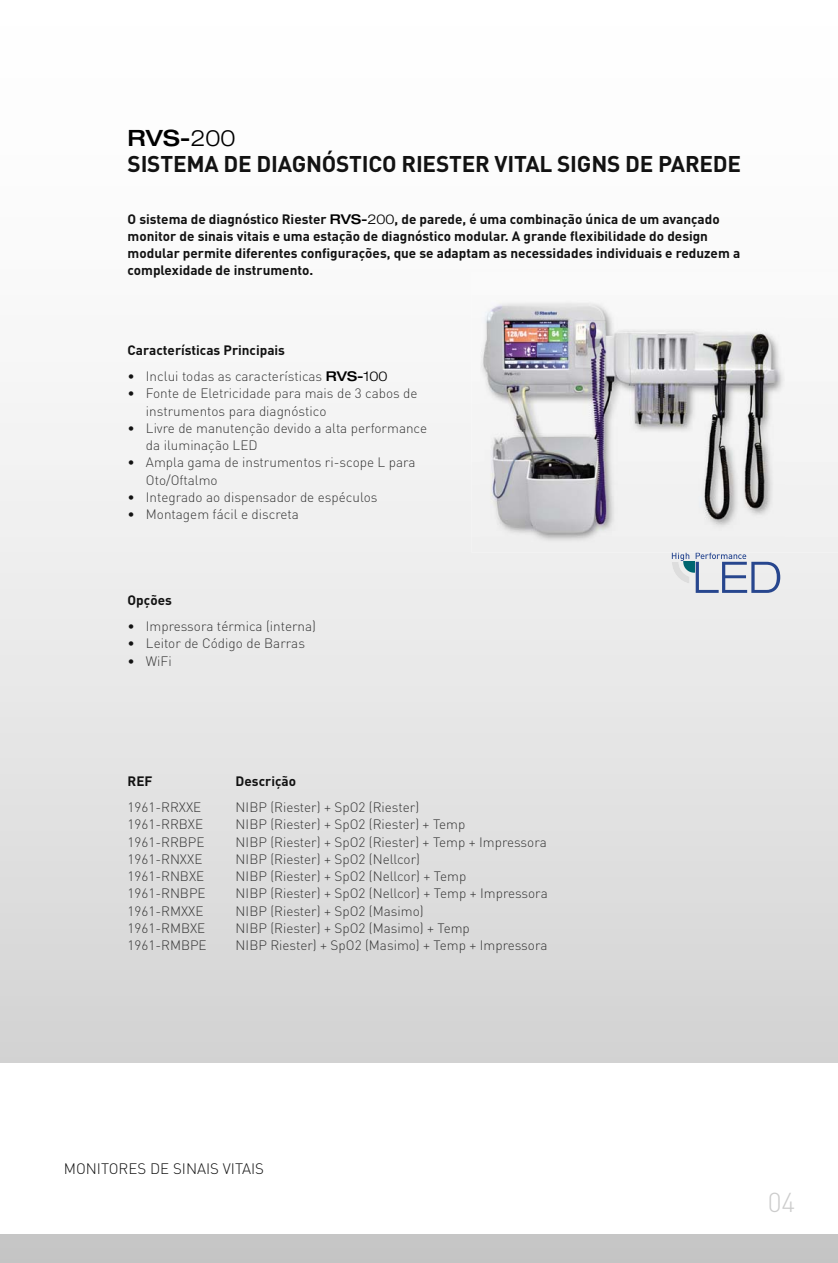
<style>
.page{position:relative;width:838px;height:1263px;background:#fff}
.page>*{position:absolute;margin:0;border:0;box-sizing:border-box;transform-origin:0 0}
.t1{font:300 27px "FFDIN";color:#ccc}
.t2{font:700 22.5px "FFDIN";letter-spacing:-.01em;color:#121212}
.t3{font:500 expanded 22.5px "Helvetica Neue";color:#000}
.t4{font:300 15px "FFDIN";color:#121212}
.t5{font:300 13.5px/17.2px "FFDIN";color:#363636}
.t6{font:700 13.5px/17.2px "FFDIN";color:#121212}
.s1{font-weight:300}
.s2{font-family:"Helvetica Neue";font-weight:500;font-stretch:expanded;color:#000}
.s3{font-family:"Helvetica Neue";font-weight:300;font-stretch:expanded;color:#000}
.s4{color:#121212}
.s5{font-family:"Helvetica Neue";font-stretch:expanded;color:#000}
</style>
<div class="page">
<svg style="left:672px;top:552px;width:108px;height:41px;background:#bec7d6"></svg>
<img style="left:480px;top:301px;width:304px;height:241px">
<h2 class="t3" style="left:128px;top:129px;width:109px">RVS-<span class="s1">200</span></h2>
<h2 class="t2" style="left:128px;top:156px;width:615px">SISTEMA DE DIAGNÓSTICO RIESTER VITAL SIGNS DE PAREDE</h2>
<p class="t6" style="left:128px;top:211px;width:614px">O sistema de diagnóstico Riester <span class="s2">RVS-</span><span class="s3">200</span>, de parede, é uma combinação única de um avançado monitor de sinais vitais e uma estação de diagnóstico modular. A grande flexibilidade do design modular permite diferentes configurações, que se adaptam as necessidades individuais e reduzem a complexidade de instrumento.</p>
<p class="t6" style="left:128px;top:343px;width:159px">Características Principais</p>
<p class="t5" style="left:128px;top:369px;width:261px"><span class="s4">•</span> Inclui todas as características <span class="s2">RVS-</span><span class="s5">100</span></p>
<p class="t5" style="left:146px;top:387px;width:273px;text-indent:-18px"><span class="s4">•</span> Fonte de Eletricidade para mais de 3 cabos de instrumentos para diagnóstico</p>
<p class="t5" style="left:146px;top:421px;width:283px;text-indent:-18px"><span class="s4">•</span> Livre de manutenção devido a alta performance da iluminação LED</p>
<p class="t5" style="left:146px;top:456px;width:271px;text-indent:-18px"><span class="s4">•</span> Ampla gama de instrumentos ri-scope L para<br>Oto/Oftalmo</p>
<p class="t5" style="left:128px;top:490px;width:251px"><span class="s4">•</span> Integrado ao dispensador de espéculos</p>
<p class="t5" style="left:128px;top:507px;width:173px"><span class="s4">•</span> Montagem fácil e discreta</p>
<p class="t6" style="left:128px;top:593px;width:46px">Opções</p>
<p class="t5" style="left:128px;top:619px;width:190px"><span class="s4">•</span> Impressora térmica (interna)</p>
<p class="t5" style="left:128px;top:637px;width:179px"><span class="s4">•</span> Leitor de Código de Barras</p>
<p class="t5" style="left:128px;top:654px;width:46px"><span class="s4">•</span> WiFi</p>
<p class="t6" style="left:128px;top:774px;width:26px">REF</p>
<p class="t6" style="left:236px;top:774px;width:62px">Descrição</p>
<p class="t5" style="left:128px;top:800px;width:75px">1961-RRXXE</p>
<p class="t5" style="left:236px;top:800px;width:185px">NIBP (Riester) + SpO2 (Riester)</p>
<p class="t5" style="left:128px;top:818px;width:77px">1961-RRBXE</p>
<p class="t5" style="left:236px;top:818px;width:231px">NIBP (Riester) + SpO2 (Riester) + Temp</p>
<p class="t5" style="left:128px;top:835px;width:78px">1961-RRBPE</p>
<p class="t5" style="left:236px;top:835px;width:313px">NIBP (Riester) + SpO2 (Riester) + Temp + Impressora</p>
<p class="t5" style="left:128px;top:852px;width:76px">1961-RNXXE</p>
<p class="t5" style="left:236px;top:852px;width:186px">NIBP (Riester) + SpO2 (Nellcor)</p>
<p class="t5" style="left:128px;top:869px;width:78px">1961-RNBXE</p>
<p class="t5" style="left:236px;top:869px;width:232px">NIBP (Riester) + SpO2 (Nellcor) + Temp</p>
<p class="t5" style="left:128px;top:887px;width:80px">1961-RNBPE</p>
<p class="t5" style="left:236px;top:887px;width:313px">NIBP (Riester) + SpO2 (Nellcor) + Temp + Impressora</p>
<p class="t5" style="left:128px;top:904px;width:77px">1961-RMXXE</p>
<p class="t5" style="left:236px;top:904px;width:189px">NIBP (Riester) + SpO2 (Masimo)</p>
<p class="t5" style="left:128px;top:921px;width:79px">1961-RMBXE</p>
<p class="t5" style="left:236px;top:921px;width:236px">NIBP (Riester) + SpO2 (Masimo) + Temp</p>
<p class="t5" style="left:128px;top:938px;width:81px">1961-RMBPE</p>
<p class="t5" style="left:236px;top:938px;width:313px">NIBP Riester) + SpO2 (Masimo) + Temp + Impressora</p>
<p class="t4" style="left:64px;top:1163px;width:202px">MONITORES DE SINAIS VITAIS</p>
<h1 class="t1" style="left:767px;top:1193px;width:29px">04</h1>
</div>
